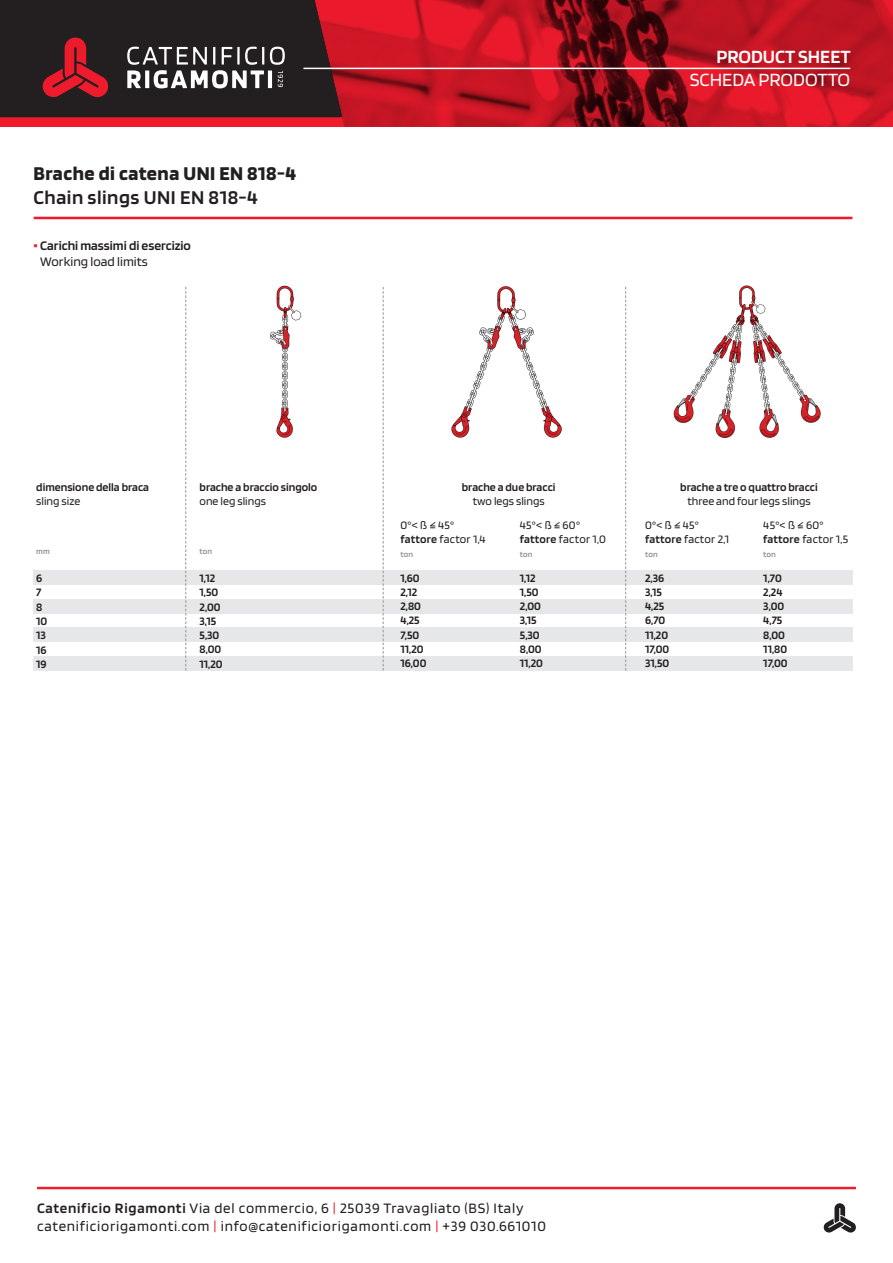
<style>
.page{position:relative;width:893px;height:1263px;background:#fff}
.page>*{position:absolute;margin:0;border:0;box-sizing:border-box;transform-origin:0 0}
.t1{font:700 20.4px "Blinker";letter-spacing:.025em;color:#231f20}
.t2{font:600 20.4px "Blinker";letter-spacing:.025em;color:#231f20}
.t3{font:19.5px "Blinker";color:#fff}
.t4{font:600 19.5px "Blinker";color:#fff}
.t5{font:15px/18px "Blinker";letter-spacing:.05em;color:#231f20}
.t6{font:600 13.65px "Blinker";color:#231f20}
.t7{font:13.65px "Blinker";color:#231f20}
.t8{font:600 11.85px "Blinker";color:#231f20}
.t9{font:11.85px "Blinker";color:#231f20}
.t10{font:600 8.55px "Blinker";letter-spacing:.01em;color:#939598}
.s1{font-weight:800;color:#ee1b2d}
.s2{font-weight:600}
.s3{color:#ee1b2d}
</style>
<div class="page">
<svg style="left:0;top:0;width:893px;height:127px;background:#b81522"></svg>
<svg style="left:0;top:0;width:342px;height:117px;background:#3c2a2c"></svg>
<hr style="left:303px;top:68px;width:547px;height:1px;background:#fff">
<hr style="left:37px;top:1187px;width:819px;height:2px;background:#ee1b2d">
<svg style="left:823px;top:1203px;width:33px;height:30px"></svg>
<img style="left:270px;top:285px;width:32px;height:153px">
<img style="left:451px;top:286px;width:111px;height:152px">
<img style="left:673px;top:285px;width:148px;height:153px">
<div style="left:34px;top:656px;width:819px;height:14px;background:#e6e7e9"></div>
<div style="left:34px;top:571px;width:819px;height:14px;background:#e6e7e9"></div>
<div style="left:34px;top:599px;width:819px;height:14px;background:#e6e7e9"></div>
<div style="left:34px;top:628px;width:819px;height:14px;background:#e6e7e9"></div>
<hr style="left:34px;top:217px;width:818px;height:2px;background:#ee1b2d">
<svg style="left:185px;top:287px;width:1px;height:383px"></svg>
<svg style="left:383px;top:287px;width:1px;height:383px"></svg>
<svg style="left:625px;top:287px;width:1px;height:383px"></svg>
<p class="t1" style="left:34px;top:163px;width:264px">Brache di catena UNI EN 818-4</p>
<p class="t2" style="left:34px;top:187px;width:226px">Chain slings UNI EN 818-4</p>
<p class="t6" style="left:34px;top:239px;width:159px"><span class="s1">•</span> Carichi massimi di esercizio</p>
<p class="t7" style="left:40px;top:255px;width:109px">Working load limits</p>
<h2 class="t4" style="left:716px;top:46px;width:136px">PRODUCT SHEET</h2>
<h2 class="t3" style="left:690px;top:70px;width:162px">SCHEDA PRODOTTO</h2>
<p class="t8" style="left:36px;top:481px;width:114px">dimensione della braca</p>
<p class="t9" style="left:36px;top:495px;width:46px">sling size</p>
<p class="t10" style="left:36px;top:546px;width:15px">mm</p>
<p class="t8" style="left:36px;top:572px;width:8px">6</p>
<p class="t8" style="left:36px;top:586px;width:7px">7</p>
<p class="t8" style="left:36px;top:601px;width:8px">8</p>
<p class="t8" style="left:36px;top:615px;width:13px">10</p>
<p class="t8" style="left:36px;top:629px;width:11px">13</p>
<p class="t8" style="left:36px;top:644px;width:12px">16</p>
<p class="t8" style="left:36px;top:658px;width:12px">19</p>
<p class="t8" style="left:200px;top:481px;width:119px">brache a braccio singolo</p>
<p class="t9" style="left:200px;top:495px;width:68px">one leg slings</p>
<p class="t10" style="left:200px;top:546px;width:14px">ton</p>
<p class="t8" style="left:200px;top:572px;width:17px">1,12</p>
<p class="t8" style="left:200px;top:586px;width:20px">1,50</p>
<p class="t8" style="left:200px;top:601px;width:22px">2,00</p>
<p class="t8" style="left:200px;top:615px;width:18px">3,15</p>
<p class="t8" style="left:200px;top:629px;width:21px">5,30</p>
<p class="t8" style="left:200px;top:643px;width:23px">8,00</p>
<p class="t8" style="left:200px;top:658px;width:25px">11,20</p>
<p class="t8" style="left:462px;top:481px;width:95px">brache a due bracci</p>
<p class="t9" style="left:473px;top:495px;width:73px">two legs slings</p>
<p class="t9" style="left:400px;top:519px;width:55px">0°&lt; ß ≤ 45°</p>
<p class="t9" style="left:400px;top:533px;width:87px"><span class="s2">fattore</span> factor 1,4</p>
<p class="t10" style="left:400px;top:550px;width:14px">ton</p>
<p class="t8" style="left:400px;top:571px;width:21px">1,60</p>
<p class="t8" style="left:400px;top:586px;width:18px">2,12</p>
<p class="t8" style="left:400px;top:600px;width:22px">2,80</p>
<p class="t8" style="left:400px;top:614px;width:21px">4,25</p>
<p class="t8" style="left:400px;top:629px;width:20px">7,50</p>
<p class="t8" style="left:400px;top:643px;width:25px">11,20</p>
<p class="t8" style="left:400px;top:657px;width:27px">16,00</p>
<p class="t9" style="left:520px;top:519px;width:62px">45°&lt; ß ≤ 60°</p>
<p class="t9" style="left:520px;top:533px;width:88px"><span class="s2">fattore</span> factor 1,0</p>
<p class="t10" style="left:520px;top:550px;width:14px">ton</p>
<p class="t8" style="left:520px;top:572px;width:17px">1,12</p>
<p class="t8" style="left:520px;top:586px;width:20px">1,50</p>
<p class="t8" style="left:520px;top:600px;width:22px">2,00</p>
<p class="t8" style="left:520px;top:614px;width:18px">3,15</p>
<p class="t8" style="left:520px;top:629px;width:21px">5,30</p>
<p class="t8" style="left:520px;top:643px;width:23px">8,00</p>
<p class="t8" style="left:520px;top:657px;width:25px">11,20</p>
<p class="t8" style="left:680px;top:481px;width:139px">brache a tre o quattro bracci</p>
<p class="t9" style="left:687px;top:495px;width:125px">three and four legs slings</p>
<p class="t9" style="left:645px;top:519px;width:55px">0°&lt; ß ≤ 45°</p>
<p class="t9" style="left:645px;top:533px;width:86px"><span class="s2">fattore</span> factor 2,1</p>
<p class="t10" style="left:645px;top:550px;width:14px">ton</p>
<p class="t8" style="left:645px;top:572px;width:21px">2,36</p>
<p class="t8" style="left:645px;top:586px;width:18px">3,15</p>
<p class="t8" style="left:645px;top:600px;width:21px">4,25</p>
<p class="t8" style="left:645px;top:614px;width:22px">6,70</p>
<p class="t8" style="left:645px;top:629px;width:25px">11,20</p>
<p class="t8" style="left:645px;top:643px;width:26px">17,00</p>
<p class="t8" style="left:645px;top:657px;width:26px">31,50</p>
<p class="t9" style="left:763px;top:519px;width:62px">45°&lt; ß ≤ 60°</p>
<p class="t9" style="left:763px;top:533px;width:86px"><span class="s2">fattore</span> factor 1,5</p>
<p class="t10" style="left:763px;top:550px;width:14px">ton</p>
<p class="t8" style="left:763px;top:572px;width:20px">1,70</p>
<p class="t8" style="left:763px;top:586px;width:21px">2,24</p>
<p class="t8" style="left:763px;top:600px;width:22px">3,00</p>
<p class="t8" style="left:763px;top:614px;width:21px">4,75</p>
<p class="t8" style="left:763px;top:629px;width:23px">8,00</p>
<p class="t8" style="left:763px;top:643px;width:25px">11,80</p>
<p class="t8" style="left:763px;top:657px;width:26px">17,00</p>
<p class="t5" style="left:37px;top:1200px;width:510px"><span class="s2">Catenificio Rigamonti</span> Via del commercio, 6 <span class="s3">|</span> 25039 Travagliato (BS) Italy catenificiorigamonti.com <span class="s3">|</span> info@catenificiorigamonti.com <span class="s3">|</span> +39 030.661010</p>
</div>
